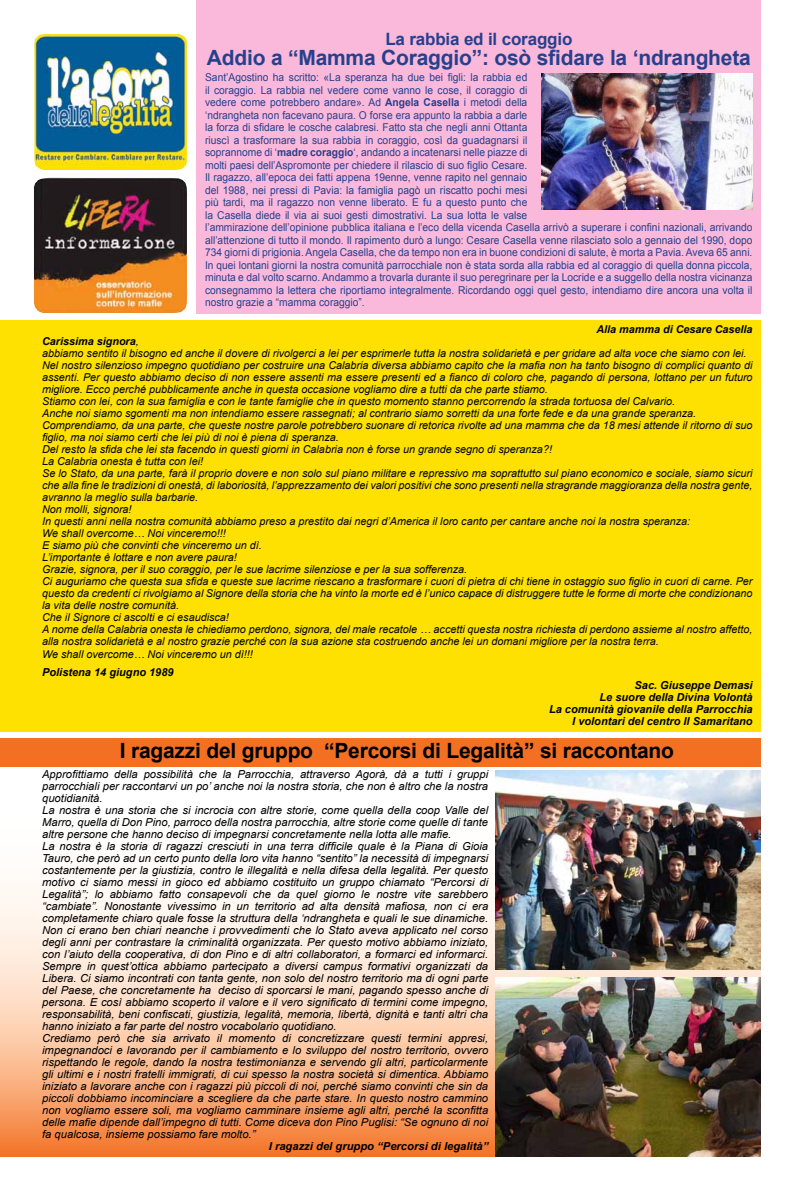
<style>
.page{position:relative;width:794px;height:1191px;background:#fff}
.page>*{position:absolute;margin:0;border:0;box-sizing:border-box;transform-origin:0 0}
.t1{font:700 21px "Arial";letter-spacing:-.01em;color:#000}
.t2{font:700 21px "Arial";letter-spacing:-.01em;color:#25418e}
.t3{font:700 17px "Arial";letter-spacing:-.01em;color:#25418e}
.t4{font:italic 11px/12px "Arial";color:#000}
.t5{font:italic 700 11px/12px "Arial";color:#000;text-align:right}
.t6{font:italic 10.8px/12px "Arial";color:#000}
.t7{font:10.8px/12.5px "Arial";color:#25418e;scale:.95 1}
.t8{font:italic 700 10.8px "Arial";color:#000}
.s1{font-weight:700}
</style>
<div class="page">
<svg style="left:0;top:766px;width:760px;height:391px"></svg>
<div style="left:0;top:738px;width:760px;height:28px;background:#f37023"></div>
<div style="left:0;top:320px;width:760px;height:411px;background:#fee100"></div>
<div style="left:196px;top:0;width:564px;height:313px;background:#fab8da"></div>
<img style="left:34px;top:178px;width:154px;height:135px">
<img style="left:34px;top:34px;width:153px;height:136px">
<img style="left:495px;top:770px;width:265px;height:199px">
<img style="left:495px;top:977px;width:265px;height:180px">
<img style="left:541px;top:73px;width:211px;height:137px">
<h2 class="t3" style="left:385px;top:28px;width:188px">La rabbia ed il coraggio</h2>
<h1 class="t2" style="left:207px;top:44px;width:545px">Addio a “Mamma Coraggio”: osò sfidare la ‘ndrangheta</h1>
<p class="t7" style="left:205px;top:71px;width:578px">Sant’Agostino ha scritto: «La speranza ha due bei figli: la rabbia ed<br>il coraggio. La rabbia nel vedere come vanno le cose, il coraggio di<br>vedere come potrebbero andare». Ad <span class="s1">Angela Casella</span> i metodi della<br>‘ndrangheta non facevano paura. O forse era appunto la rabbia a darle<br>la forza di sfidare le cosche calabresi. Fatto sta che negli anni Ottanta<br>riuscì a trasformare la sua rabbia in coraggio, così da guadagnarsi il<br>soprannome di ‘<span class="s1">madre coraggio</span>‘, andando a incatenarsi nelle piazze di<br>molti paesi dell’Aspromonte per chiedere il rilascio di suo figlio Cesare.<br>Il ragazzo, all’epoca dei fatti appena 19enne, venne rapito nel gennaio<br>del 1988, nei pressi di Pavia: la famiglia pagò un riscatto pochi mesi<br>più tardi, ma il ragazzo non venne liberato. E fu a questo punto che<br>la Casella diede il via ai suoi gesti dimostrativi. La sua lotta le valse<br>l’ammirazione dell’opinione pubblica italiana e l’eco della vicenda Casella arrivò a superare i confini nazionali, arrivando all’attenzione di tutto il mondo. Il rapimento durò a lungo: Cesare Casella venne rilasciato solo a gennaio del 1990, dopo 734 giorni di prigionia. Angela Casella, che da tempo non era in buone condizioni di salute, è morta a Pavia. Aveva 65 anni.<br>In quei lontani giorni la nostra comunità parrocchiale non è stata sorda alla rabbia ed al coraggio di quella donna piccola, minuta e dal volto scarno. Andammo a trovarla durante il suo peregrinare per la Locride e a suggello della nostra vicinanza consegnammo la lettera che riportiamo integralmente. Ricordando oggi quel gesto, intendiamo dire ancora una volta il nostro grazie a “mamma coraggio”.</p>
<p class="t8" style="left:596px;top:322px;width:158px">Alla mamma di Cesare Casella</p>
<p class="t6" style="left:42px;top:335px;width:712px"><span class="s1">Carissima signora</span>,<br>abbiamo sentito il bisogno ed anche il dovere di rivolgerci a lei per esprimerle tutta la nostra solidarietà e per gridare ad alta voce che siamo con lei.<br>Nel nostro silenzioso impegno quotidiano per costruire una Calabria diversa abbiamo capito che la mafia non ha tanto bisogno di complici quanto di assenti. Per questo abbiamo deciso di non essere assenti ma essere presenti ed a fianco di coloro che, pagando di persona, lottano per un futuro migliore. Ecco perché pubblicamente anche in questa occasione vogliamo dire a tutti da che parte stiamo.<br>Stiamo con lei, con la sua famiglia e con le tante famiglie che in questo momento stanno percorrendo la strada tortuosa del Calvario.<br>Anche noi siamo sgomenti ma non intendiamo essere rassegnati; al contrario siamo sorretti da una forte fede e da una grande speranza.<br>Comprendiamo, da una parte, che queste nostre parole potrebbero suonare di retorica rivolte ad una mamma che da 18 mesi attende il ritorno di suo figlio, ma noi siamo certi che lei più di noi è piena di speranza.<br>Del resto la sfida che lei sta facendo in questi giorni in Calabria non è forse un grande segno di speranza?!<br>La Calabria onesta è tutta con lei!<br>Se lo Stato, da una parte, farà il proprio dovere e non solo sul piano militare e repressivo ma soprattutto sul piano economico e sociale, siamo sicuri che alla fine le tradizioni di onestà, di laboriosità, l’apprezzamento dei valori positivi che sono presenti nella stragrande maggioranza della nostra gente, avranno la meglio sulla barbarie.<br>Non molli, signora!<br>In questi anni nella nostra comunità abbiamo preso a prestito dai negri d’America il loro canto per cantare anche noi la nostra speranza:<br>We shall overcome… Noi vinceremo!!!<br>E siamo più che convinti che vinceremo un dì.<br>L’importante è lottare e non avere paura!<br>Grazie, signora, per il suo coraggio, per le sue lacrime silenziose e per la sua sofferenza.<br>Ci auguriamo che questa sua sfida e queste sue lacrime riescano a trasformare i cuori di pietra di chi tiene in ostaggio suo figlio in cuori di carne. Per questo da credenti ci rivolgiamo al Signore della storia che ha vinto la morte ed è l’unico capace di distruggere tutte le forme di morte che condizionano la vita delle nostre comunità.<br>Che il Signore ci ascolti e ci esaudisca!<br>A nome della Calabria onesta le chiediamo perdono, signora, del male recatole … accetti questa nostra richiesta di perdono assieme al nostro affetto, alla nostra solidarietà e al nostro grazie perché con la sua azione sta costruendo anche lei un domani migliore per la nostra terra.<br>We shall overcome… Noi vinceremo un dì!!!</p>
<p class="t5" style="left:42px;top:666px;width:133px">Polistena 14 giugno 1989</p>
<p class="t5" style="left:549px;top:679px;width:205px">Sac. Giuseppe Demasi<br>Le suore della Divina Volontà<br>La comunità giovanile della Parrocchia<br>I volontari del centro Il Samaritano</p>
<h1 class="t1" style="left:120px;top:737px;width:556px">I ragazzi del gruppo “Percorsi di Legalità” si raccontano</h1>
<p class="t4" style="left:42px;top:768px;width:447px">Approfittiamo della possibilità che la Parrocchia, attraverso Agorà, dà a tutti i gruppi parrocchiali per raccontarvi un po’ anche noi la nostra storia, che non è altro che la nostra quotidianità.<br>La nostra è una storia che si incrocia con altre storie, come quella della coop Valle del Marro, quella di Don Pino, parroco della nostra parrocchia, altre storie come quelle di tante altre persone che hanno deciso di impegnarsi concretamente nella lotta alle mafie.<br>La nostra è la storia di ragazzi cresciuti in una terra difficile quale è la Piana di Gioia Tauro, che però ad un certo punto della loro vita hanno “sentito” la necessità di impegnarsi costantemente per la giustizia, contro le illegalità e nella difesa della legalità. Per questo motivo ci siamo messi in gioco ed abbiamo costituito un gruppo chiamato “Percorsi di Legalità”; lo abbiamo fatto consapevoli che da quel giorno le nostre vite sarebbero “cambiate”. Nonostante vivessimo in un territorio ad alta densità mafiosa, non ci era completamente chiaro quale fosse la struttura della ‘ndrangheta e quali le sue dinamiche.<br>Non ci erano ben chiari neanche i provvedimenti che lo Stato aveva applicato nel corso degli anni per contrastare la criminalità organizzata. Per questo motivo abbiamo iniziato, con l’aiuto della cooperativa, di don Pino e di altri collaboratori, a formarci ed informarci.<br>Sempre in quest’ottica abbiamo partecipato a diversi campus formativi organizzati da Libera. Ci siamo incontrati con tanta gente, non solo del nostro territorio ma di ogni parte del Paese, che concretamente ha deciso di sporcarsi le mani, pagando spesso anche di persona. E così abbiamo scoperto il valore e il vero significato di termini come impegno, responsabilità, beni confiscati, giustizia, legalità, memoria, libertà, dignità e tanti altri cha hanno iniziato a far parte del nostro vocabolario quotidiano.<br>Crediamo però che sia arrivato il momento di concretizzare questi termini appresi, impegnandoci e lavorando per il cambiamento e lo sviluppo del nostro territorio, ovvero rispettando le regole, dando la nostra testimonianza e servendo gli altri, particolarmente gli ultimi e i nostri fratelli immigrati, di cui spesso la nostra società si dimentica. Abbiamo iniziato a lavorare anche con i ragazzi più piccoli di noi, perché siamo convinti che sin da piccoli dobbiamo incominciare a scegliere da che parte stare. In questo nostro cammino non vogliamo essere soli, ma vogliamo camminare insieme agli altri, perché la sconfitta delle mafie dipende dall’impegno di tutti. Come diceva don Pino Puglisi: “Se ognuno di noi fa qualcosa, insieme possiamo fare molto.”</p>
<p class="t5" style="left:269px;top:1140px;width:221px">I ragazzi del gruppo “Percorsi di legalità”</p>
</div>
